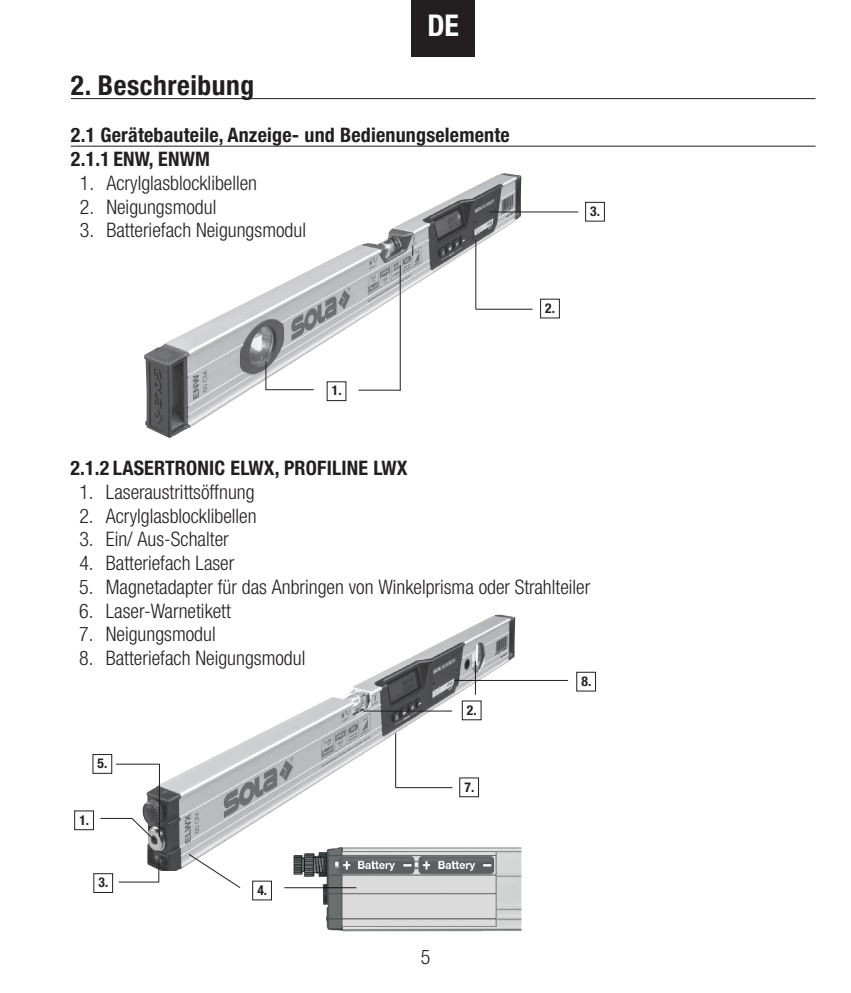
<style>
.page{position:relative;width:851px;height:993px;background:#fff}
.page>*{position:absolute;margin:0;border:0;box-sizing:border-box;transform-origin:0 0}
.t1{font:700 condensed 30px "Helvetica Neue LTW1 G";color:#fff}
.t2{font:700 condensed 27.5px "Helvetica Neue LTW1 G";letter-spacing:.02em;color:#231f20}
.t3{font:300 condensed 20px "Helvetica Neue LTW1 G";color:#231f20}
.t4{font:700 condensed 20px "Helvetica Neue LTW1 G";letter-spacing:.01em;color:#231f20}
.t5{font:700 condensed 20px "Helvetica Neue LT Std";letter-spacing:.01em;color:#231f20}
.t6{font:700 condensed 13.5px "Helvetica Neue LT Std";color:#231f20}
</style>
<div class="page">
<div style="left:411px;top:0;width:64px;height:57px;background:#231f20"></div>
<hr style="left:71px;top:98px;width:744px;height:1px;background:#231f20">
<hr style="left:71px;top:146px;width:744px;height:1px;background:#231f20">
<img style="left:142px;top:614px;width:373px;height:256px">
<svg style="left:158px;top:861px;width:1px;height:20px"></svg>
<hr style="left:159px;top:763px;width:1px;height:73px;background:#231f20">
<hr style="left:100px;top:817px;width:32px;height:1px;background:#231f20">
<hr style="left:116px;top:763px;width:43px;height:1px;background:#231f20">
<hr style="left:119px;top:881px;width:40px;height:1px;background:#231f20">
<hr style="left:363px;top:710px;width:89px;height:1px;background:#231f20">
<hr style="left:475px;top:661px;width:1px;height:33px;background:#231f20">
<img style="left:283px;top:833px;width:238px;height:99px">
<svg style="left:131px;top:817px;width:24px;height:23px"></svg>
<svg style="left:188px;top:853px;width:53px;height:35px"></svg>
<hr style="left:454px;top:679px;width:114px;height:1px;background:#231f20">
<div style="left:74px;top:810px;width:20px;height:19px;border:1px solid #231f20"></div>
<div style="left:93px;top:754px;width:19px;height:19px;border:1px solid #231f20"></div>
<div style="left:94px;top:873px;width:19px;height:19px;border:1px solid #231f20"></div>
<div style="left:576px;top:671px;width:19px;height:20px;border:1px solid #231f20"></div>
<img style="left:144px;top:173px;width:377px;height:265px">
<hr style="left:489px;top:211px;width:89px;height:1px;background:#231f20">
<hr style="left:475px;top:240px;width:1px;height:69px;background:#231f20">
<hr style="left:476px;top:309px;width:56px;height:1px;background:#231f20">
<svg style="left:265px;top:361px;width:1px;height:28px"></svg>
<hr style="left:265px;top:389px;width:49px;height:1px;background:#231f20">
<hr style="left:358px;top:389px;width:42px;height:1px;background:#231f20">
<hr style="left:400px;top:265px;width:1px;height:125px;background:#231f20">
<div style="left:540px;top:299px;width:19px;height:19px;border:1px solid #231f20"></div>
<div style="left:585px;top:202px;width:19px;height:19px;border:1px solid #231f20"></div>
<h1 class="t1" style="left:427px;top:7px;width:33px">DE</h1>
<h2 class="t2" style="left:71px;top:68px;width:185px">2. Beschreibung</h2>
<p class="t4" style="left:71px;top:123px;width:440px">2.1 Gerätebauteile, Anzeige- und Bedienungselemente</p>
<p class="t5" style="left:71px;top:147px;width:140px">2.1.1 ENW, ENWM</p>
<p class="t3" style="left:80px;top:171px;width:179px">1. Acrylglasblocklibellen</p>
<p class="t3" style="left:80px;top:195px;width:138px">2. Neigungsmodul</p>
<p class="t3" style="left:80px;top:218px;width:227px">3. Batteriefach Neigungsmodul</p>
<p class="t6" style="left:332px;top:382px;width:11px">1.</p>
<p class="t6" style="left:545px;top:300px;width:11px">2.</p>
<p class="t6" style="left:590px;top:203px;width:11px">3.</p>
<p class="t5" style="left:70px;top:455px;width:338px">2.1.2 LASERTRONIC ELWX, PROFILINE LWX</p>
<p class="t3" style="left:79px;top:480px;width:177px">1. Laseraustrittsöffnung</p>
<p class="t3" style="left:79px;top:503px;width:179px">2. Acrylglasblocklibellen</p>
<p class="t3" style="left:79px;top:527px;width:151px">3. Ein/ Aus-Schalter</p>
<p class="t3" style="left:79px;top:551px;width:156px">4. Batteriefach Laser</p>
<p class="t3" style="left:79px;top:575px;width:512px">5. Magnetadapter für das Anbringen von Winkelprisma oder Strahlteiler</p>
<p class="t3" style="left:79px;top:598px;width:153px">6. Laser-Warnetikett</p>
<p class="t3" style="left:79px;top:622px;width:138px">7. Neigungsmodul</p>
<p class="t3" style="left:79px;top:646px;width:227px">8. Batteriefach Neigungsmodul</p>
<p class="t6" style="left:98px;top:755px;width:11px">5.</p>
<p class="t6" style="left:79px;top:811px;width:11px">1.</p>
<p class="t6" style="left:98px;top:874px;width:11px">3.</p>
<p class="t6" style="left:257px;top:881px;width:11px">4.</p>
<p class="t6" style="left:467px;top:701px;width:11px">2.</p>
<p class="t6" style="left:464px;top:778px;width:11px">7.</p>
<p class="t3" style="left:420px;top:945px;width:11px">5</p>
<p class="t6" style="left:581px;top:672px;width:11px">8.</p>
</div>
